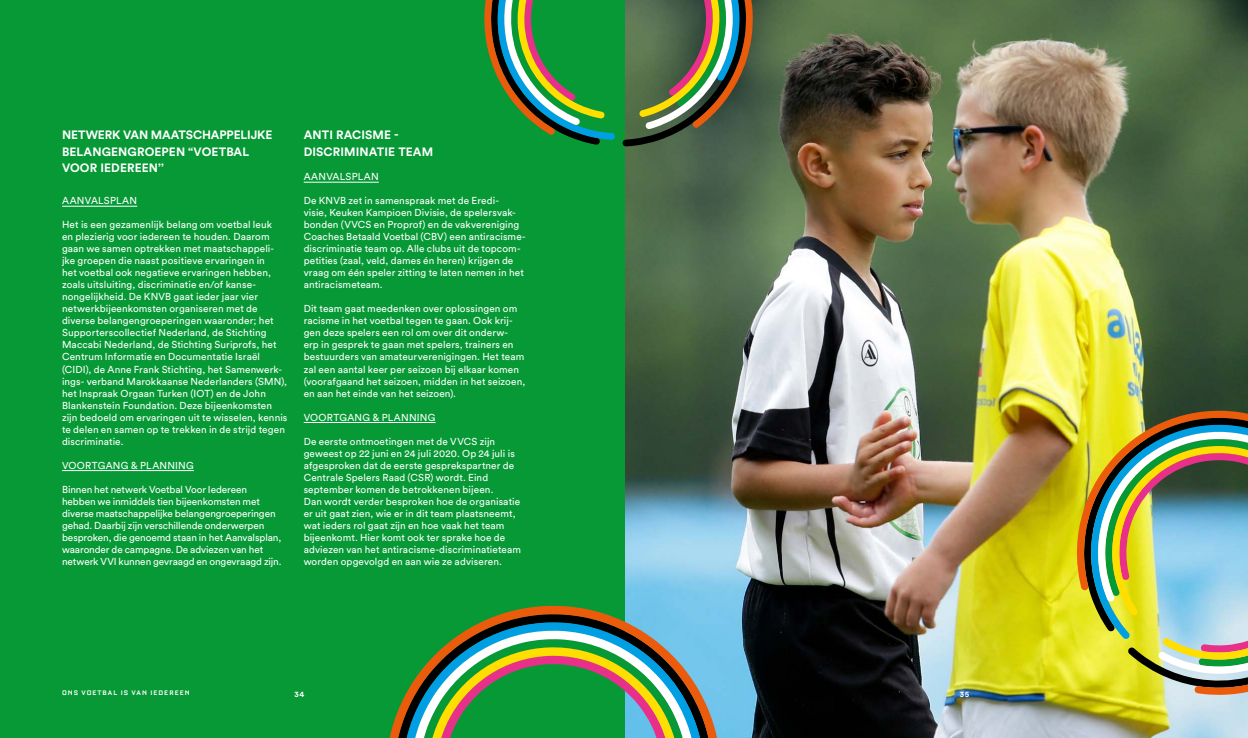
<style>
.page{position:relative;width:1248px;height:738px;background:#fff}
.page>*{position:absolute;margin:0;border:0;box-sizing:border-box;transform-origin:0 0}
.t1{font:700 12px/16.4px "Circular Std";letter-spacing:.01em;color:#fff}
.t2{font:10px/12px "Circular Std";letter-spacing:.01em;color:#fff}
.t3{font:10px/12px "Circular Std";letter-spacing:-.01em;color:#fff}
.t4{font:700 8px "Bourgeois";letter-spacing:.125em;color:#fff}
.t5{font:700 8px "Circular Std";color:#fff}
</style>
<div class="page">
<img style="left:624px;top:0;width:623px;height:737px">
<div style="left:0;top:0;width:624px;height:737px;background:#069935"></div>
<hr style="left:62px;top:206px;width:75px;height:1px;background:#fff">
<hr style="left:62px;top:470px;width:132px;height:1px;background:#fff">
<hr style="left:304px;top:182px;width:75px;height:1px;background:#fff">
<hr style="left:304px;top:422px;width:131px;height:1px;background:#fff">
<svg style="left:389px;top:605px;width:332px;height:132px"></svg>
<svg style="left:578px;top:140px;width:168px;height:6px"></svg>
<svg style="left:484px;top:0;width:269px;height:140px"></svg>
<img style="left:1076px;top:410px;width:171px;height:284px">
<p class="t1" style="left:62px;top:126px;width:212px">NETWERK VAN MAATSCHAPPELIJKE<br>BELANGENGROEPEN “VOETBAL<br>VOOR IEDEREEN’’</p>
<p class="t2" style="left:62px;top:194px;width:77px">AANVALSPLAN</p>
<p class="t2" style="left:62px;top:218px;width:227px">Het is een gezamenlijk belang om voetbal leuk<br>en plezierig voor iedereen te houden. Daarom gaan we samen optrekken met maatschappeli&shy;jke groepen die naast positieve ervaringen in<br>het voetbal ook negatieve ervaringen hebben, zoals uitsluiting, discriminatie en/of kanse&shy;nongelijkheid. De KNVB gaat ieder jaar vier netwerkbijeenkomsten organiseren met de diverse belangengroeperingen waaronder; het Supporterscollectief Nederland, de Stichting Maccabi Nederland, de Stichting Suriprofs, het Centrum Informatie en Documentatie Israël (CIDI), de Anne Frank Stichting, het Samenwerk&shy;ings- verband Marokkaanse Nederlanders (SMN), het Inspraak Orgaan Turken (IOT) en de John Blankenstein Foundation. Deze bijeenkomsten zijn bedoeld om ervaringen uit te wisselen, kennis te delen en samen op te trekken in de strijd tegen discriminatie.</p>
<p class="t2" style="left:62px;top:458px;width:133px">VOORTGANG &amp; PLANNING</p>
<p class="t3" style="left:62px;top:482px;width:221px">Binnen het netwerk Voetbal Voor Iedereen hebben we inmiddels tien bijeenkomsten met diverse maatschappelijke belangengroeperingen gehad. Daarbij zijn verschillende onderwerpen besproken, die genoemd staan in het Aanvalsplan, waaronder de campagne. De adviezen van het netwerk VVI kunnen gevraagd en ongevraagd zijn.</p>
<p class="t1" style="left:304px;top:126px;width:131px">ANTI RACISME -<br>DISCRIMINATIE TEAM</p>
<p class="t2" style="left:304px;top:170px;width:77px">AANVALSPLAN</p>
<p class="t2" style="left:303px;top:194px;width:223px">De KNVB zet in samenspraak met de Eredi-<br>visie, Keuken Kampioen Divisie, de spelersvak&shy;bonden (VVCS en Proprof) en de vakvereniging Coaches Betaald Voetbal (CBV) een antiracisme&shy;discriminatie team op. Alle clubs uit de topcom&shy;petities (zaal, veld, dames én heren) krijgen de vraag om één speler zitting te laten nemen in het antiracismeteam.</p>
<p class="t2" style="left:303px;top:302px;width:223px">Dit team gaat meedenken over oplossingen om racisme in het voetbal tegen te gaan. Ook krij&shy;gen deze spelers een rol om over dit onderw&shy;erp in gesprek te gaan met spelers, trainers en bestuurders van amateurverenigingen. Het team zal een aantal keer per seizoen bij elkaar komen (voorafgaand het seizoen, midden in het seizoen, en aan het einde van het seizoen).</p>
<p class="t2" style="left:304px;top:410px;width:133px">VOORTGANG &amp; PLANNING</p>
<p class="t2" style="left:303px;top:434px;width:219px">De eerste ontmoetingen met de VVCS zijn geweest op 22 juni en 24 juli 2020. Op 24 juli is afgesproken dat de eerste gesprekspartner de Centrale Spelers Raad (CSR) wordt. Eind september komen de betrokkenen bijeen.<br>Dan wordt verder besproken hoe de organisatie er uit gaat zien, wie er in dit team plaatsneemt, wat ieders rol gaat zijn en hoe vaak het team bijeenkomt. Hier komt ook ter sprake hoe de adviezen van het antiracisme-discriminatieteam worden opgevolgd en aan wie ze adviseren.</p>
<p class="t4" style="left:62px;top:688px;width:129px">ONS VOETBAL IS VAN IEDEREEN</p>
<p class="t5" style="left:294px;top:688px;width:11px">34</p>
<p class="t5" style="left:959px;top:688px;width:11px">35</p>
</div>
